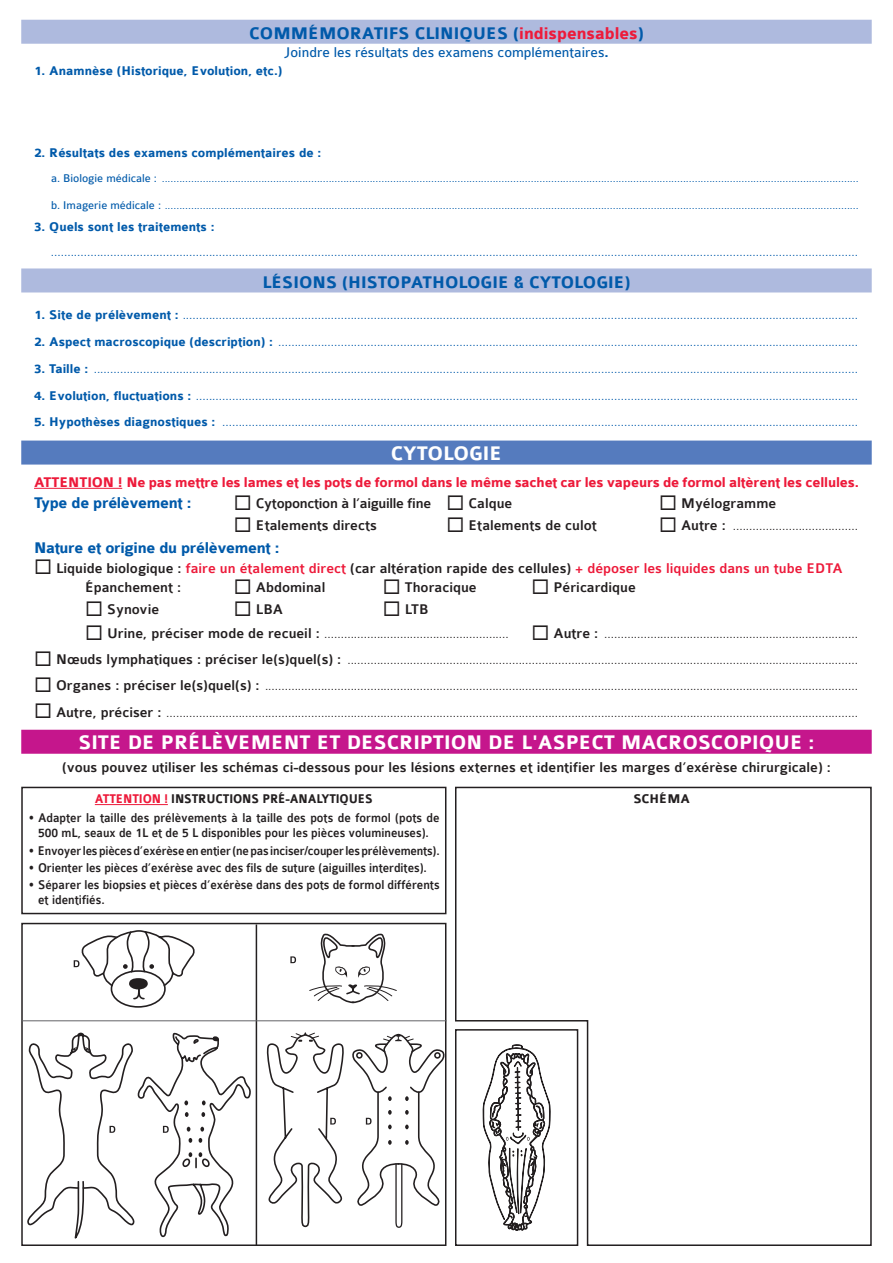
<style>
.page{position:relative;width:893px;height:1263px;background:#fff}
.page>*{position:absolute;margin:0;border:0;box-sizing:border-box;transform-origin:0 0}
.t1{font:700 21px "Colaborate";color:#fff}
.t2{font:700 18px "Colaborate";color:#015aaa}
.t3{font:700 16.5px "Colaborate";letter-spacing:-.02em;color:#015aaa}
.t4{font:500 15px/19.5px "Colaborate";color:#231f20}
.t5{font:700 15px "Colaborate";letter-spacing:-.01em;color:#ed1a3a}
.t6{font:15px "Colaborate";color:#015aaa}
.t7{font:300 13.5px "Colaborate";color:#015aaa}
.t8{font:300 13.5px "Colaborate";color:#231f20}
.t9{font:500 13.5px/15px "Colaborate";color:#231f20;text-align:center;scale:.92 1}
.t10{font:700 13.5px "Colaborate";color:#015aaa}
.t11{font:700 13.5px "Colaborate";letter-spacing:-.01em;color:#ed1a3a;scale:.92 1}
.t12{font:700 13.5px "Colaborate";letter-spacing:-.01em;color:#231f20;scale:.92 1}
.t13{font:700 13.5px "Colaborate";letter-spacing:-.01em;color:#231f20}
.t14{font:300 12px "Colaborate";color:#015aaa}
.s1{color:#ed1a3a}
.s2{font-weight:700}
.s3{font-weight:400}
.s4{font-weight:500;font-size:15px}
.s5{color:#231f20}
</style>
<div class="page">
<svg style="left:455px;top:786px;width:417px;height:460px"></svg>
<div style="left:21px;top:20px;width:851px;height:24px;background:#aebade"></div>
<div style="left:21px;top:268px;width:851px;height:24px;background:#aebade"></div>
<div style="left:21px;top:441px;width:851px;height:24px;background:#557bbe"></div>
<hr style="left:34px;top:488px;width:88px;height:1px;background:#ed1a3a">
<div style="left:21px;top:730px;width:851px;height:24px;background:#c5168c"></div>
<div style="left:21px;top:923px;width:425px;height:323px;border:2px solid #231f20"></div>
<svg style="left:483px;top:1044px;width:68px;height:199px"></svg>
<div style="left:455px;top:1029px;width:123px;height:217px;border:2px solid #231f20"></div>
<svg style="left:27px;top:1032px;width:224px;height:206px"></svg>
<svg style="left:74px;top:930px;width:121px;height:78px"></svg>
<div style="left:129px;top:978px;width:19px;height:11px;background:#231f20;border-radius:50%"></div>
<svg style="left:290px;top:956px;width:6px;height:7px"></svg>
<svg style="left:267px;top:1032px;width:178px;height:196px"></svg>
<svg style="left:309px;top:933px;width:88px;height:71px"></svg>
<div style="left:21px;top:787px;width:425px;height:127px;border:2px solid #231f20"></div>
<hr style="left:256px;top:924px;width:1px;height:321px;background:#231f20">
<hr style="left:21px;top:1020px;width:425px;height:1px;background:#636366">
<hr style="left:95px;top:804px;width:73px;height:1px;background:#ed1a3a">
<h2 class="t2" style="left:249px;top:24px;width:396px">COMMÉ MORATIFs Cli niq ues (<span class="s1">indispensables</span>)</h2>
<p class="t6" style="left:284px;top:45px;width:326px">Joindre les résultats des examens complémentaires<span class="s2">.</span></p>
<p class="t10" style="left:34px;top:64px;width:250px">1. Anamnèse (Historique, Evolution, etc.)</p>
<p class="t10" style="left:34px;top:146px;width:289px">2. Résultats des examens complémentaires de :</p>
<p class="t14" style="left:51px;top:172px;width:809px"><span class="s3">a. Biologie médicale :</span> ..............................................................................................................................................................................................................................................</p>
<p class="t14" style="left:51px;top:199px;width:809px"><span class="s3">b. Imagerie médicale :</span> .............................................................................................................................................................................................................................................</p>
<p class="t10" style="left:34px;top:220px;width:182px">3. Quels sont les traitements :</p>
<p class="t7" style="left:51px;top:244px;width:809px">.....................................................................................................................................................................................................................................................</p>
<h2 class="t2" style="left:262px;top:273px;width:370px">LÉ SIONS (HISTOPATHOLOGIE &amp; CYTOLOGIE)</h2>
<p class="t7" style="left:34px;top:308px;width:825px"><span class="s2">1. Site de prélèvement :</span> .............................................................................................................................................................................................................</p>
<p class="t7" style="left:34px;top:335px;width:825px"><span class="s2">2. Aspect macroscopique (description) :</span> ................................................................................................................................................................................</p>
<p class="t7" style="left:34px;top:361px;width:825px"><span class="s2">3. Taille :</span> ........................................................................................................................................................................................................................................</p>
<p class="t7" style="left:34px;top:388px;width:825px"><span class="s2">4. Evolution, fluctuations :</span> .........................................................................................................................................................................................................</p>
<p class="t7" style="left:34px;top:415px;width:825px"><span class="s2">5. Hypothèses diagnostiques :</span> .................................................................................................................................................................................................</p>
<h1 class="t1" style="left:391px;top:443px;width:113px">CYTOLOGIE</h1>
<p class="t5" style="left:34px;top:474px;width:826px">ATTENTION ! Ne pas mettre les lames et les pots de formol dans le même sachet car les vapeurs de formol altèrent les cellules.</p>
<p class="t3" style="left:34px;top:495px;width:159px">Type de prélèvement :</p>
<p class="t4" style="left:234px;top:494px;width:280px">◻ Cytoponction à l’aiguille fine ◻ Calque</p>
<p class="t4" style="left:659px;top:494px;width:119px">◻ Myélogramme</p>
<p class="t4" style="left:234px;top:516px;width:144px">◻ Etalements directs</p>
<p class="t4" style="left:446px;top:516px;width:152px">◻ Etalements de culot</p>
<p class="t8" style="left:659px;top:519px;width:200px">◻ <span class="s4">Autre :</span> ......................................</p>
<p class="t3" style="left:34px;top:539px;width:247px">Nature et origine du prélèvement :</p>
<p class="t4" style="left:85px;top:559px;width:759px;text-indent:-51px">◻ Liquide biologique : <span class="s1">faire un étalement direct</span> (car altération rapide des cellules) <span class="s1">+ déposer les liquides dans un tube e dta<br></span>Épanchement :</p>
<p class="t4" style="left:234px;top:578px;width:93px">◻ Abdominal</p>
<p class="t4" style="left:383px;top:578px;width:95px">◻ Thoracique</p>
<p class="t4" style="left:531px;top:578px;width:106px">◻ Péricardique</p>
<p class="t4" style="left:85px;top:600px;width:76px">◻ Synovie</p>
<p class="t4" style="left:234px;top:600px;width:45px">◻ LBA</p>
<p class="t4" style="left:383px;top:600px;width:47px">◻LTB</p>
<p class="t8" style="left:85px;top:627px;width:774px">◻ <span class="s4">Urine, préciser mode de recueil :</span> ........................................................ ◻ <span class="s4">Autre :</span> .............................................................................</p>
<p class="t8" style="left:34px;top:653px;width:825px">◻ <span class="s4">Nœuds lymphatiques : préciser le(s)quel(s) :</span> ...........................................................................................................................................................</p>
<p class="t8" style="left:34px;top:679px;width:825px">◻ <span class="s4">Organes : préciser le(s)quel(s) :</span> ....................................................................................................................................................................................</p>
<p class="t8" style="left:34px;top:705px;width:825px">◻ <span class="s4">Autre, préciser :</span> ..................................................................................................................................................................................................................</p>
<h1 class="t1" style="left:78px;top:732px;width:23px">Site</h1>
<h1 class="t1" style="left:128px;top:732px;width:157px">de prélève ment</h1>
<h1 class="t1" style="left:317px;top:732px;width:57px">et descripti</h1>
<h1 class="t1" style="left:451px;top:732px;width:101px">on de l'aspect</h1>
<h1 class="t1" style="left:621px;top:732px;width:35px">macr</h1>
<h1 class="t1" style="left:682px;top:732px;width:134px">oscopique :</h1>
<p class="t4" style="left:62px;top:757px;width:770px">(vous pouvez utiliser les schémas ci-dessous pour les lésions externes et identifier les marges d’exérèse chirurgicale) :</p>
<p class="t11" style="left:95px;top:792px;width:140px">ATTENTION ! <span class="s5">Instructio</span></p>
<p class="t12" style="left:242px;top:792px;width:80px">ns pré-analytiq</p>
<p class="t12" style="left:349px;top:792px;width:19px">ues</p>
<p class="t13" style="left:633px;top:792px;width:9px">sch</p>
<p class="t13" style="left:659px;top:792px;width:20px">éma</p>
<p class="t9" style="left:28px;top:811px;width:449px">• Adapter la taille des prélèvements à la taille des pots de formol (pots de<br>500 mL, seaux de 1L et de 5 L disponibles pour les pièces volumineuses).</p>
<p class="t9" style="left:28px;top:843px;width:449px">• Envoyer les pièces d’exérèse en entier (ne pas inciser/couper les prélèvements).</p>
<p class="t9" style="left:28px;top:860px;width:435px">• Orienter les pièces d’exérèse avec des fils de suture (aiguilles interdites).</p>
<p class="t9" style="left:38px;top:877px;width:438px;text-align:left;text-indent:-10px">• Séparer les biopsies et pièces d’exérèse dans des pots de formol différents et identifiés.</p>
</div>
